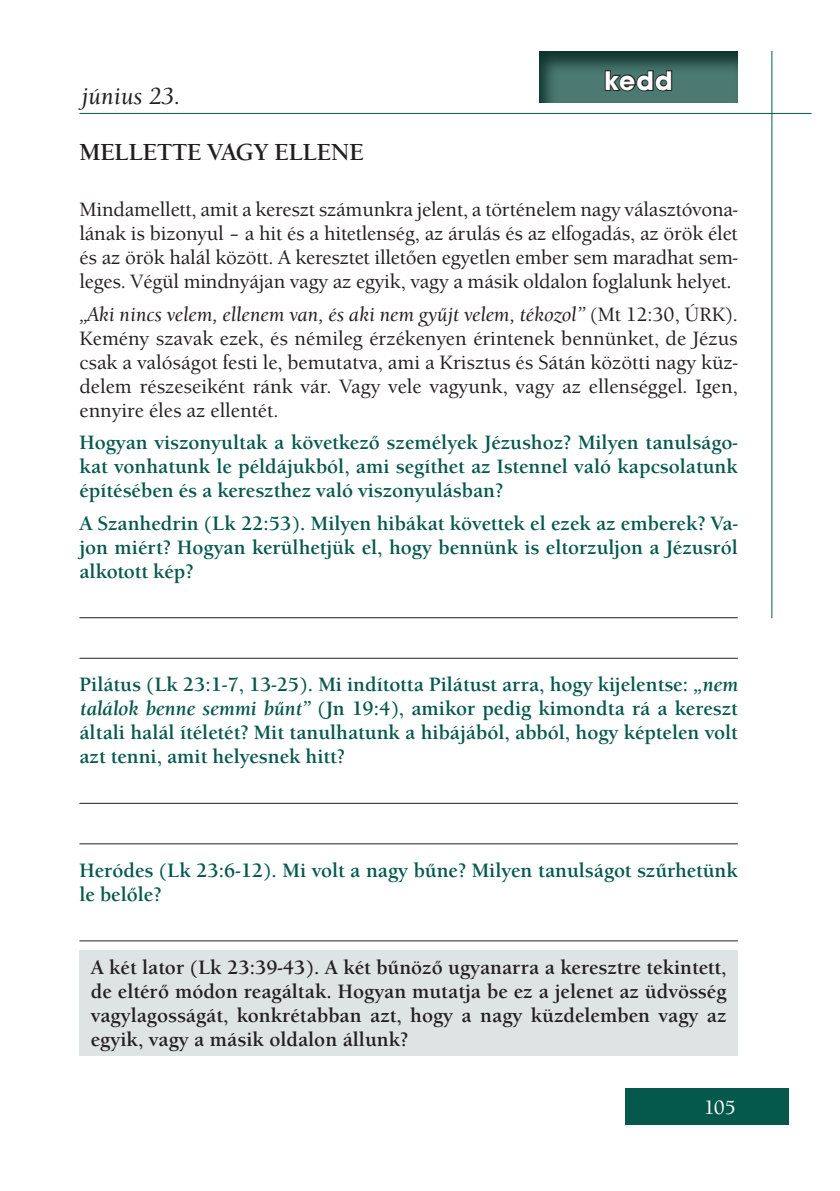
<style>
.page{position:relative;width:840px;height:1191px;background:#fff}
.page>*{position:absolute;margin:0;border:0;box-sizing:border-box;transform-origin:0 0}
.t1{font:700 28px "Avant Gar Got Itc TEE";color:#fff}
.t2{font:700 24px "Berkeley Old Sty Itc TEE";color:#231f20}
.t3{font:italic 500 24px "Berkeley Old Sty Itc TEE";color:#231f20}
.t4{font:700 20px/24px "Berkeley Old Sty Itc TEE";color:#05584c;text-align:justify}
.t5{font:500 20px/24px "Berkeley Old Sty Itc TEE";letter-spacing:-.01em;color:#231f20;text-align:justify}
.t6{font:700 20px/24px "Berkeley Old Sty Itc TEE";color:#231f20;text-align:justify}
.t7{font:500 20px "Berkeley Old Sty Itc TEE";color:#fff}
.s1{font-style:italic}
</style>
<div class="page">
<div style="left:624px;top:1089px;width:164px;height:36px;background:#05584c"></div>
<hr style="left:79px;top:113px;width:732px;height:1px;background:#05584c">
<hr style="left:771px;top:51px;width:1px;height:567px;background:#05584c">
<div style="left:79px;top:950px;width:658px;height:105px;background:#dee4e3"></div>
<svg style="left:539px;top:51px;width:199px;height:52px;background:#38645d"></svg>
<svg style="left:603px;top:69px;width:69px;height:24px;background:#39534f"></svg>
<hr style="left:79px;top:617px;width:658px;height:1px;background:#231f20">
<hr style="left:79px;top:658px;width:658px;height:1px;background:#231f20">
<hr style="left:79px;top:803px;width:658px;height:1px;background:#231f20">
<hr style="left:79px;top:843px;width:658px;height:1px;background:#231f20">
<hr style="left:79px;top:940px;width:658px;height:1px;background:#231f20">
<p class="t3" style="left:81px;top:82px;width:100px">június 23.</p>
<p class="t2" style="left:79px;top:138px;width:285px">MELLETTE VAGY ELLENE</p>
<h1 class="t1" style="left:604px;top:63px;width:70px">kedd</h1>
<p class="t5" style="left:79px;top:197px;width:659px">Mindamellett, amit a kereszt számunkra jelent, a történelem nagy választóvona&shy;lának is bizonyul – a hit és a hitetlenség, az árulás és az elfogadás, az örök élet és az örök halál között. A keresztet illetően egyetlen ember sem maradhat sem&shy;leges. Végül mindnyájan vagy az egyik, vagy a másik oldalon foglalunk helyet.</p>
<p class="t5" style="left:79px;top:302px;width:659px"><span class="s1">„Aki nincs velem, ellenem van, és aki nem gyűjt velem, tékozol”</span> (Mt 12:30, ÚRK).<br>Kemény szavak ezek, és némileg érzékenyen érintenek bennünket, de Jézus csak a valóságot festi le, bemutatva, ami a Krisztus és Sátán közötti nagy küz&shy;delem részeseiként ránk vár. Vagy vele vagyunk, vagy az ellenséggel. Igen, ennyire éles az ellentét.</p>
<p class="t4" style="left:79px;top:431px;width:659px">Hogyan viszonyultak a következő személyek Jézushoz? Milyen tanulságo&shy;kat vonhatunk le példájukból, ami segíthet az Istennel való kapcsolatunk építésében és a kereszthez való viszonyulásban?</p>
<p class="t4" style="left:79px;top:511px;width:659px">A Szanhedrin (Lk 22:53). Milyen hibákat követtek el ezek az emberek? Va&shy;jon miért? Hogyan kerülhetjük el, hogy bennünk is eltorzuljon a Jézusról alkotott kép?</p>
<p class="t4" style="left:79px;top:673px;width:659px">Pilátus (Lk 23:1-7, 13-25). Mi indította Pilátust arra, hogy kijelentse: <span class="s1">„nem találok benne semmi bűnt”</span> (Jn 19:4), amikor pedig kimondta rá a kereszt általi halál ítéletét? Mit tanulhatunk a hibájából, abból, hogy képtelen volt azt tenni, amit helyesnek hitt?</p>
<p class="t4" style="left:79px;top:858px;width:659px">Heródes (Lk 23:6-12). Mi volt a nagy bűne? Milyen tanulságot szűrhetünk le belőle?</p>
<p class="t6" style="left:91px;top:955px;width:637px">A két lator (Lk 23:39-43). A két bűnöző ugyanarra a keresztre tekintett, de eltérő módon reagáltak. Hogyan mutatja be ez a jelenet az üdvösség vagylagosságát, konkrétabban azt, hogy a nagy küzdelemben vagy az egyik, vagy a másik oldalon állunk?</p>
<p class="t7" style="left:703px;top:1096px;width:33px">105</p>
</div>
